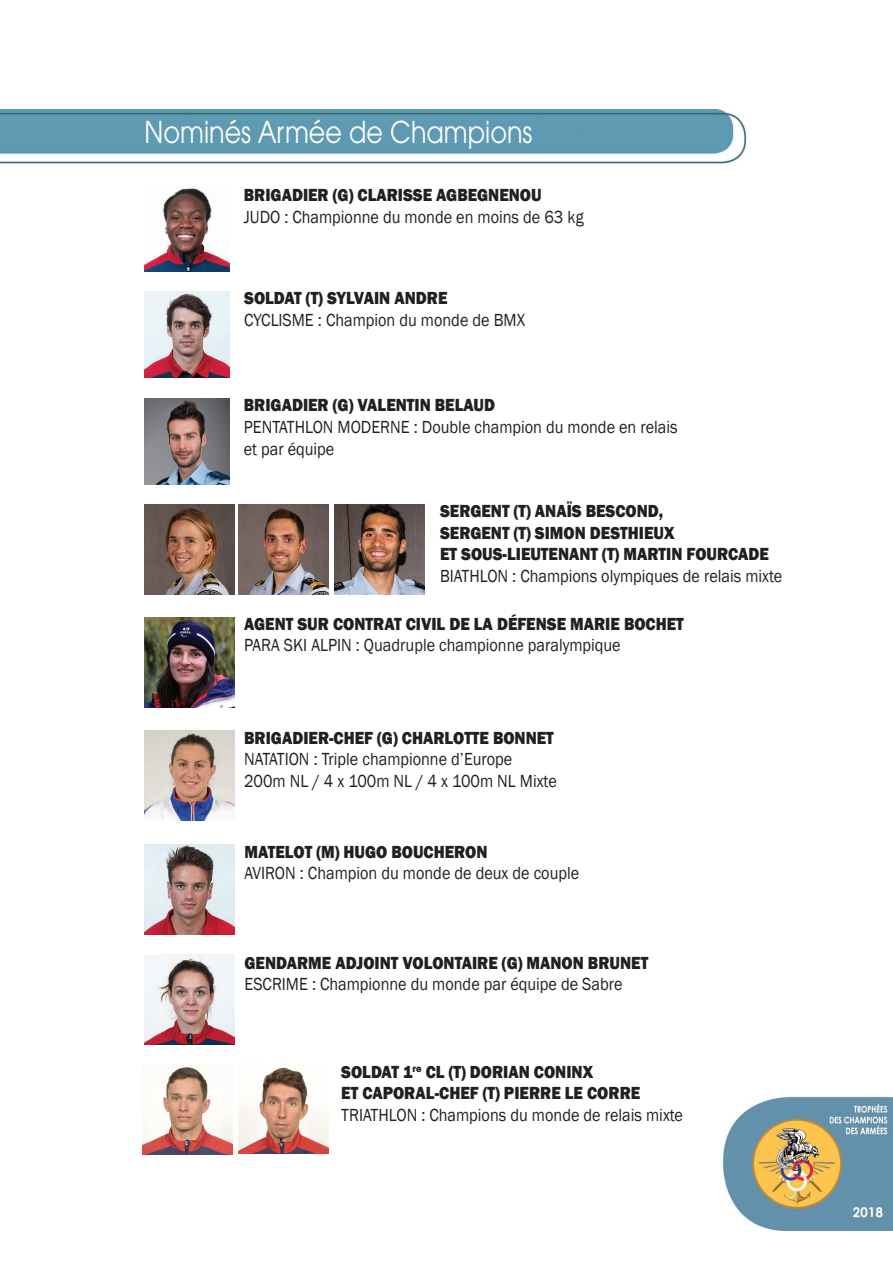
<style>
.page{position:relative;width:893px;height:1263px;background:#fff}
.page>*{position:absolute;margin:0;border:0;box-sizing:border-box;transform-origin:0 0}
.t1{font:30px "Avant Garde";color:#fff;scale:.85 1}
.t2{font:18px/21.6px "Franklin Gothic";color:#231f20;scale:.9 1}
.t3{font:800 18px/21.6px "Franklin Gothic";color:#231f20;scale:.9 1}
</style>
<div class="page">
<img style="left:722px;top:1096px;width:171px;height:134px">
<img style="left:0;top:110px;width:747px;height:54px">
<img style="left:144px;top:188px;width:86px;height:84px">
<img style="left:144px;top:292px;width:86px;height:85px">
<img style="left:144px;top:399px;width:86px;height:85px">
<img style="left:144px;top:618px;width:90px;height:90px">
<img style="left:145px;top:731px;width:90px;height:90px">
<img style="left:144px;top:505px;width:90px;height:90px">
<img style="left:239px;top:505px;width:90px;height:90px">
<img style="left:334px;top:505px;width:90px;height:90px">
<img style="left:145px;top:844px;width:90px;height:90px">
<img style="left:145px;top:954px;width:90px;height:90px">
<img style="left:142px;top:1065px;width:90px;height:90px">
<img style="left:239px;top:1067px;width:90px;height:87px">
<h1 class="t1" style="left:145px;top:115px;width:458px">Nominés Armée de Champions</h1>
<p class="t3" style="left:244px;top:184px;width:332px">BRIGADIER (G) CLARISSE AGBEGNENOU</p>
<p class="t2" style="left:244px;top:206px;width:379px">JUDO : Championne du monde en moins de 63 kg</p>
<p class="t3" style="left:244px;top:287px;width:227px">SOLDAT (T) SYLVAIN ANDRE</p>
<p class="t2" style="left:244px;top:309px;width:314px">CYCLISME : Champion du monde de BMX</p>
<p class="t3" style="left:244px;top:394px;width:281px">BRIGADIER (G) VALENTIN BELAUD</p>
<p class="t2" style="left:244px;top:416px;width:484px">PENTATHLON MODERNE : Double champion du monde en relais et par équipe</p>
<p class="t3" style="left:440px;top:500px;width:367px">SERGENT (T) ANAÏS BESCOND,<br>SERGENT (T) SIMON DESTHIEUX<br>ET SOUS-LIEUTENANT (T) MARTIN FOURCADE</p>
<p class="t2" style="left:440px;top:566px;width:382px">BIATHLON : Champions olympiques de relais mixte</p>
<p class="t3" style="left:244px;top:613px;width:490px">AGENT SUR CONTRAT CIVIL DE LA DÉFENSE MARIE BOCHET</p>
<p class="t2" style="left:244px;top:635px;width:420px">PARA SKI ALPIN : Quadruple championne paralympique</p>
<p class="t3" style="left:244px;top:727px;width:346px">BRIGADIER-CHEF (G) CHARLOTTE BONNET</p>
<p class="t2" style="left:244px;top:749px;width:349px">NATATION : Triple championne d’Europe<br>200m NL / 4 x 100m NL / 4 x 100m NL Mixte</p>
<p class="t3" style="left:245px;top:841px;width:272px">MATELOT (M) HUGO BOUCHERON</p>
<p class="t2" style="left:245px;top:863px;width:373px">AVIRON : Champion du monde de deux de couple</p>
<p class="t3" style="left:244px;top:952px;width:450px">GENDARME ADJOINT VOLONTAIRE (G) MANON BRUNET</p>
<p class="t2" style="left:244px;top:974px;width:421px">ESCRIME : Championne du monde par équipe de Sabre</p>
<p class="t3" style="left:341px;top:1061px;width:334px">SOLDAT 1<sup>re</sup> CL (T) DORIAN CONINX<br>ET CAPORAL-CHEF (T) PIERRE LE CORRE</p>
<p class="t2" style="left:341px;top:1104px;width:381px">TRIATHLON : Champions du monde de relais mixte</p>
</div>
